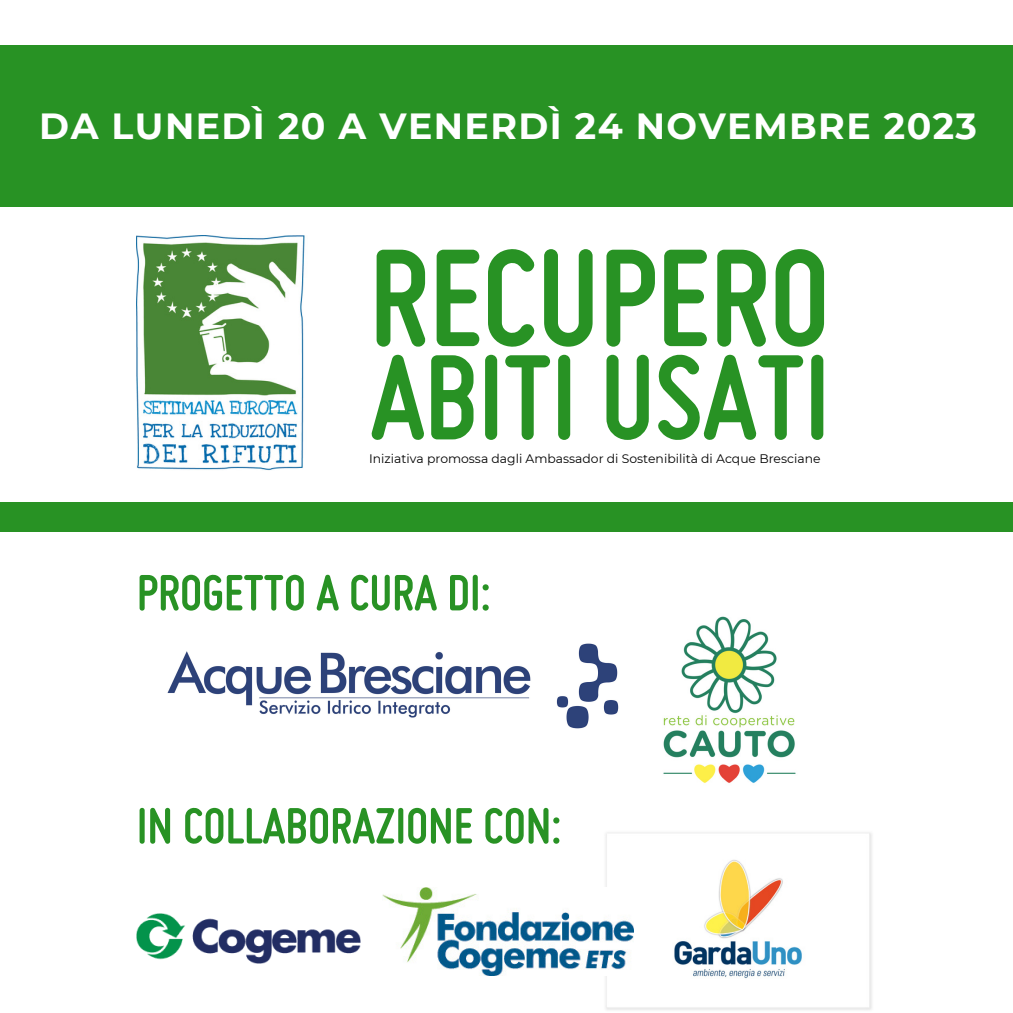
<style>
.page{position:relative;width:1013px;height:1013px;background:#fff}
.page>*{position:absolute;margin:0;border:0;box-sizing:border-box;transform-origin:0 0}
.t1{font:700 144.25px "Miso";color:#289224}
.t2{font:700 125.88px "Miso";color:#289224}
.t3{font:700 53px "Miso";color:#289224}
.t4{font:700 36.25px "Montserrat";letter-spacing:.04em;color:#fff}
.t5{font:12.38px "Montserrat";color:#000}
</style>
<div class="page">
<img style="left:663px;top:616px;width:133px;height:167px">
<img style="left:167px;top:643px;width:452px;height:86px">
<img style="left:605px;top:832px;width:267px;height:178px">
<img style="left:382px;top:887px;width:251px;height:88px">
<img style="left:137px;top:913px;width:223px;height:50px">
<div style="left:0;top:45px;width:1012px;height:161px;background:#289224"></div>
<img style="left:137px;top:236px;width:168px;height:234px">
<div style="left:0;top:502px;width:1012px;height:29px;background:#289224"></div>
<p class="t4" style="left:39px;top:104px;width:939px">DA LUNEDÌ 20 A VENERDÌ 24 NOVEMBRE 2023</p>
<p class="t1" style="left:369px;top:247px;width:462px">RECUPERO</p>
<p class="t2" style="left:370px;top:352px;width:461px">ABITI USATI</p>
<p class="t5" style="left:369px;top:451px;width:453px">Iniziativa promossa dagli Ambassador di Sostenibilità di Acque Bresciane</p>
<p class="t3" style="left:137px;top:574px;width:355px">PROGETTO A CURA DI:</p>
<p class="t3" style="left:137px;top:807px;width:426px">IN COLLABORAZIONE CON:</p>
</div>
